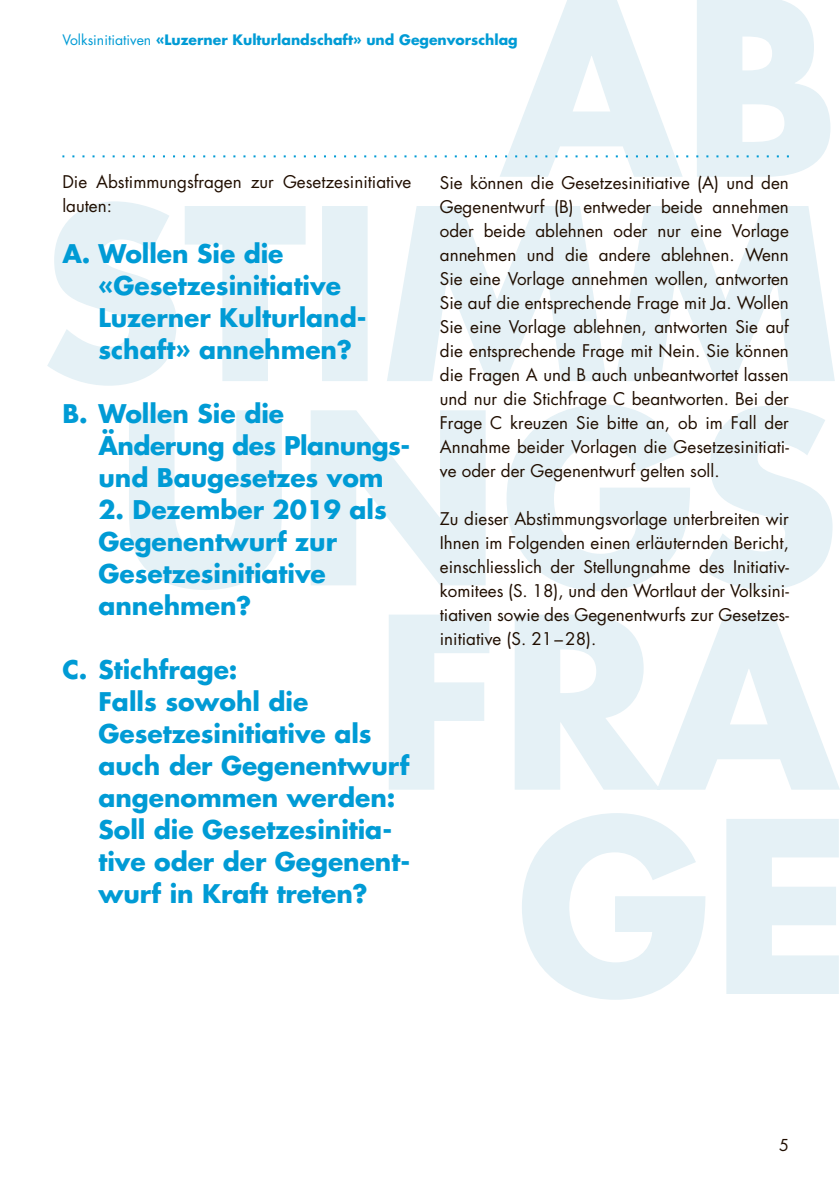
<style>
.page{position:relative;width:840px;height:1191px;background:#fff}
.page>*{position:absolute;margin:0;border:0;box-sizing:border-box;transform-origin:0 0}
.t1{font:700 25px/32px "Futura";color:#009bd5}
.t2{font:17px/24px "Futura";color:#200e00;text-align:justify}
.t3{font:16px "Futura";color:#200e00}
.t4{font:700 14px "Futura";color:#009bd5}
.s1{font-weight:400}
</style>
<div class="page">
<svg style="left:522px;top:813px;width:316px;height:186px;fill:#e5f1f6"></svg>
<svg style="left:389px;top:614px;width:450px;height:175px;fill:#e5f1f6"></svg>
<svg style="left:129px;top:404px;width:703px;height:187px;fill:#e5f1f6"></svg>
<svg style="left:47px;top:201px;width:787px;height:185px;fill:#e5f1f6"></svg>
<svg style="left:500px;top:0;width:330px;height:177px;fill:#e5f1f6"></svg>
<svg style="left:62px;top:155px;width:726px;height:2px"></svg>
<p class="t4" style="left:62px;top:30px;width:456px"><span class="s1">Volksinitiativen</span> «Luzerner Kulturlandschaft» und Gegenvorschlag</p>
<p class="t2" style="left:62px;top:169px;width:350px">Die Abstimmungsfragen zur Gesetzesinitiative lauten:</p>
<h1 class="t1" style="left:98px;top:237px;width:269px;text-indent:-36px">A. Wollen Sie die «Gesetzesinitiative<br>Luzerner Kulturland&shy;schaft» annehmen?</h1>
<h1 class="t1" style="left:98px;top:397px;width:313px;text-indent:-36px">B. Wollen Sie die<br>Änderung des Planungs&shy;und Baugesetzes vom</h1>
<h1 class="t1" style="left:98px;top:493px;width:290px">2. Dezember 2019 als<br>Gegenentwurf zur<br>Gesetzesinitiative annehmen?</h1>
<h1 class="t1" style="left:98px;top:653px;width:313px;text-indent:-36px">C. Stichfrage:<br>Falls sowohl die<br>Gesetzesinitiative als auch der Gegenentwurf angenommen werden:<br>Soll die Gesetzesinitia&shy;tive oder der Gegenent&shy;wurf in Kraft treten?</h1>
<p class="t2" style="left:439px;top:170px;width:350px">Sie können die Gesetzesinitiative (A) und den Gegenentwurf (B) entweder beide annehmen oder beide ablehnen oder nur eine Vorlage annehmen und die andere ablehnen. Wenn Sie eine Vorlage annehmen wollen, antworten Sie auf die entsprechende Frage mit Ja. Wollen Sie eine Vorlage ablehnen, antworten Sie auf die entsprechende Frage mit Nein. Sie können die Fragen A und B auch unbeantwortet lassen und nur die Stichfrage C beantworten. Bei der Frage C kreuzen Sie bitte an, ob im Fall der Annahme beider Vorlagen die Gesetzesinitiati&shy;ve oder der Gegenentwurf gelten soll.</p>
<p class="t2" style="left:439px;top:506px;width:350px">Zu dieser Abstimmungsvorlage unterbreiten wir Ihnen im Folgenden einen erläuternden Bericht, einschliesslich der Stellungnahme des Initiativ&shy;komitees (S. 18), und den Wortlaut der Volksini&shy;tiativen sowie des Gegenentwurfs zur Gesetzes&shy;initiative (S. 21–28).</p>
<p class="t3" style="left:778px;top:1134px;width:11px">5</p>
</div>
